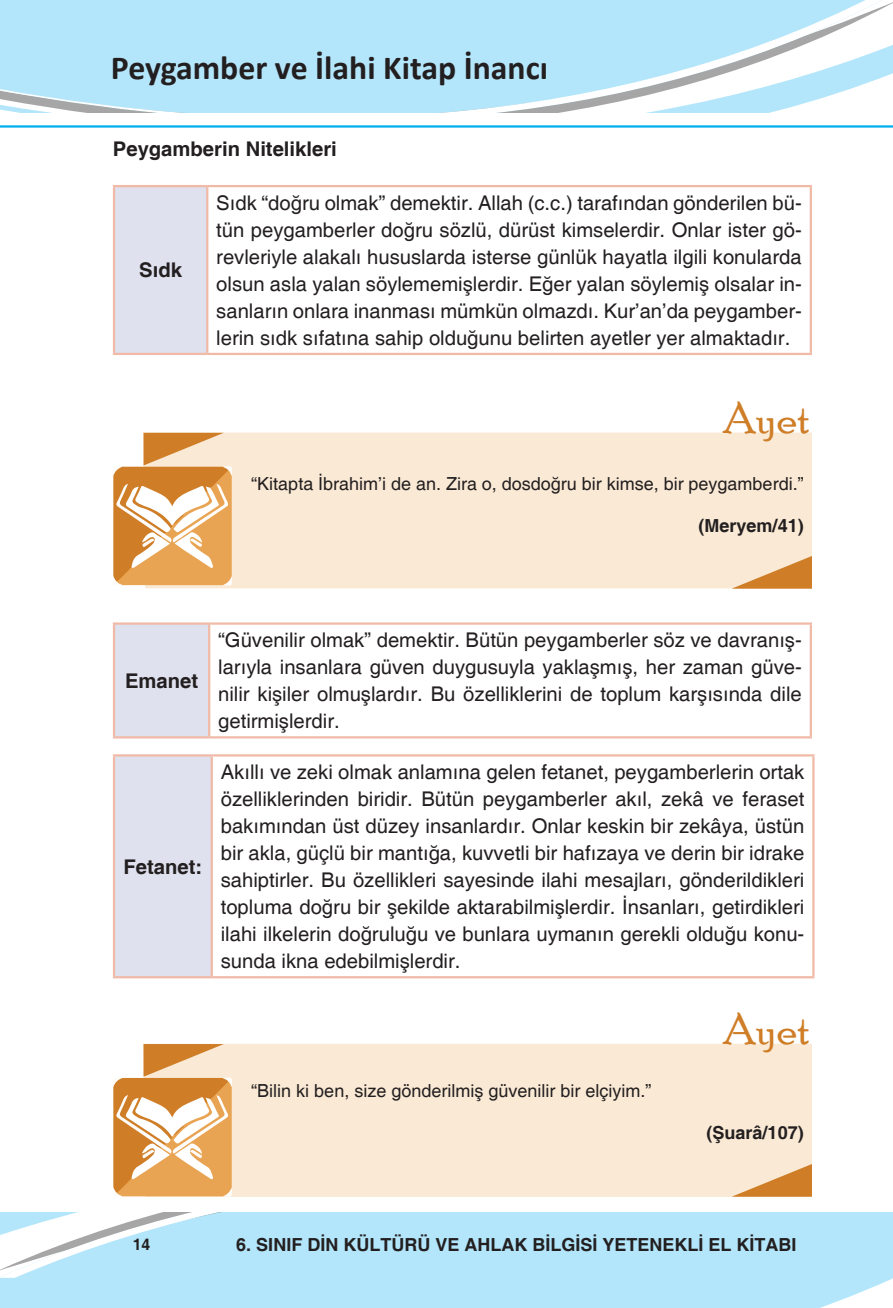
<style>
.page{position:relative;width:893px;height:1308px;background:#fff}
.page>*{position:absolute;margin:0;border:0;box-sizing:border-box;transform-origin:0 0}
.t1{font:45px "Poor Richard";color:#cf7e27}
.t2{font:700 33.75px "Calibri";color:#231f20}
.t3{font:20.25px/27px "Helvetica";color:#231f20;text-align:justify}
.t4{font:700 20.25px "Helvetica";color:#231f20}
.t5{font:18px "Helvetica";color:#231f20}
.t6{font:700 18px "Helvetica";color:#231f20}
.t7{font:700 15.75px "Helvetica";color:#231f20}
</style>
<div class="page">
<div style="left:0;top:1277px;width:893px;height:30px;background:#b3e6fa"></div>
<svg style="left:0;top:1235px;width:893px;height:42px;background:#b7e6f9"></svg>
<svg style="left:0;top:1213px;width:893px;height:22px;background:#bbe7f8"></svg>
<svg style="left:0;top:0;width:893px;height:45px;background:#b8e6f9"></svg>
<svg style="left:0;top:45px;width:893px;height:67px;fill:#b3e6fa"></svg>
<hr style="left:0;top:125px;width:893px;height:3px;background:#00aeef">
<div style="left:114px;top:186px;width:93px;height:168px;background:#e0e1ee"></div>
<hr style="left:113px;top:185px;width:94px;height:2px;background:#f0baa6">
<hr style="left:113px;top:187px;width:2px;height:166px;background:#f0baa6">
<hr style="left:207px;top:185px;width:605px;height:2px;background:#f0baa6">
<hr style="left:206px;top:187px;width:2px;height:166px;background:#f0baa6">
<hr style="left:810px;top:187px;width:2px;height:166px;background:#f0baa6">
<hr style="left:113px;top:353px;width:94px;height:2px;background:#f0baa6">
<hr style="left:207px;top:353px;width:605px;height:2px;background:#f0baa6">
<div style="left:143px;top:432px;width:669px;height:156px;background:#faead5"></div>
<svg style="left:732px;top:556px;width:80px;height:32px;background:#e4b47f"></svg>
<svg style="left:113px;top:433px;width:120px;height:153px"></svg>
<div style="left:114px;top:623px;width:95px;height:114px;background:#e0e1ee"></div>
<hr style="left:113px;top:622px;width:96px;height:2px;background:#f0baa6">
<hr style="left:113px;top:624px;width:2px;height:112px;background:#f0baa6">
<hr style="left:209px;top:622px;width:603px;height:2px;background:#f0baa6">
<hr style="left:208px;top:624px;width:2px;height:112px;background:#f0baa6">
<hr style="left:810px;top:624px;width:2px;height:112px;background:#f0baa6">
<hr style="left:113px;top:736px;width:96px;height:2px;background:#f0baa6">
<hr style="left:209px;top:736px;width:603px;height:2px;background:#f0baa6">
<div style="left:114px;top:755px;width:98px;height:222px;background:#e0e1ee"></div>
<hr style="left:113px;top:754px;width:99px;height:2px;background:#f0baa6">
<hr style="left:113px;top:756px;width:2px;height:220px;background:#f0baa6">
<hr style="left:212px;top:754px;width:602px;height:2px;background:#f0baa6">
<hr style="left:211px;top:756px;width:2px;height:220px;background:#f0baa6">
<hr style="left:812px;top:756px;width:2px;height:220px;background:#f0baa6">
<hr style="left:113px;top:976px;width:99px;height:2px;background:#f0baa6">
<hr style="left:212px;top:976px;width:602px;height:2px;background:#f0baa6">
<div style="left:143px;top:1043px;width:669px;height:153px;background:#faead5"></div>
<svg style="left:732px;top:1164px;width:80px;height:32px;background:#e4b47f"></svg>
<svg style="left:113px;top:1044px;width:120px;height:153px"></svg>
<h2 class="t2" style="left:111px;top:44px;width:439px">Peygamber ve İlahi Kitap İnancı</h2>
<p class="t4" style="left:113px;top:137px;width:225px">Peygamberin Nitelikleri</p>
<p class="t4" style="left:139px;top:258px;width:44px">Sıdk</p>
<p class="t3" style="left:216px;top:190px;width:587px">Sıdk “doğru olmak” demektir. Allah (c.c.) tarafından gönderilen bü&shy;tün peygamberler doğru sözlü, dürüst kimselerdir. Onlar ister gö&shy;revleriyle alakalı hususlarda isterse günlük hayatla ilgili konularda olsun asla yalan söylememişlerdir. Eğer yalan söylemiş olsalar in&shy;sanların onlara inanması mümkün olmazdı. Kur’an’da peygamber&shy;lerin sıdk sıfatına sahip olduğunu belirten ayetler yer almaktadır.</p>
<h1 class="t1" style="left:723px;top:392px;width:89px">Ayet</h1>
<p class="t5" style="left:251px;top:473px;width:554px">“Kitapta İbrahim’i de an. Zira o, dosdoğru bir kimse, bir peygamberdi.”</p>
<p class="t6" style="left:699px;top:514px;width:107px">(Meryem/41)</p>
<p class="t4" style="left:125px;top:668px;width:75px">Emanet</p>
<p class="t4" style="left:124px;top:854px;width:80px">Fetanet:</p>
<p class="t3" style="left:218px;top:627px;width:585px">“Güvenilir olmak” demektir. Bütün peygamberler söz ve davranış&shy;larıyla insanlara güven duygusuyla yaklaşmış, her zaman güve&shy;nilir kişiler olmuşlardır. Bu özelliklerini de toplum karşısında dile getirmişlerdir.</p>
<p class="t3" style="left:221px;top:759px;width:585px">Akıllı ve zeki olmak anlamına gelen fetanet, peygamberlerin ortak özelliklerinden biridir. Bütün peygamberler akıl, zekâ ve feraset bakımından üst düzey insanlardır. Onlar keskin bir zekâya, üstün bir akla, güçlü bir mantığa, kuvvetli bir hafızaya ve derin bir idrake sahiptirler. Bu özellikleri sayesinde ilahi mesajları, gönderildikleri topluma doğru bir şekilde aktarabilmişlerdir. İnsanları, getirdikleri ilahi ilkelerin doğruluğu ve bunlara uymanın gerekli olduğu konu&shy;sunda ikna edebilmişlerdir.</p>
<h1 class="t1" style="left:723px;top:1003px;width:89px">Ayet</h1>
<p class="t5" style="left:251px;top:1079px;width:402px">“Bilin ki ben, size gönderilmiş güvenilir bir elçiyim.”</p>
<p class="t6" style="left:707px;top:1121px;width:99px">(Şuarâ/107)</p>
<p class="t7" style="left:133px;top:1235px;width:19px">14</p>
<p class="t6" style="left:236px;top:1233px;width:562px">6. SINIF DİN KÜLTÜRÜ VE AHLAK BİLGİSİ YETENEKLİ EL KİTABI</p>
</div>
